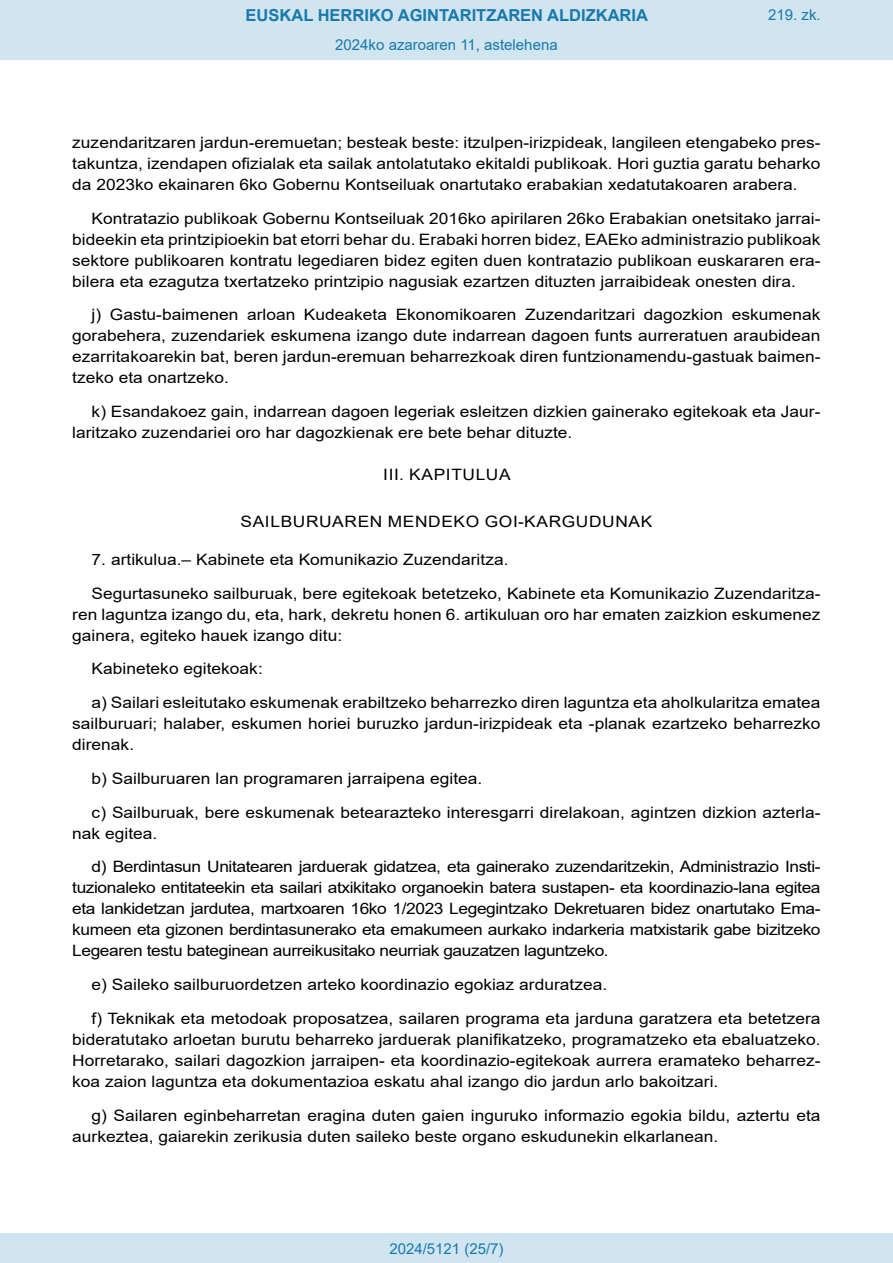
<style>
.page{position:relative;width:893px;height:1263px;background:#fff}
.page>*{position:absolute;margin:0;border:0;box-sizing:border-box;transform-origin:0 0}
.t1{font:700 16.5px "Arial";color:#1879ad}
.BOPVDetalle{font:15.6px/21px "Arial";color:#000;text-align:justify;scale:1.11 1}
.BOPVClave{font:15.6px "Arial";letter-spacing:.035em;color:#000;scale:1.11 1}
.Paginacion_Centro{font:15px "Arial";color:#1879ad}
</style>
<div class="page">
<div style="left:0;top:0;width:893px;height:60px;background:#d0e5f0"></div>
<div style="left:0;top:1233px;width:893px;height:30px;background:#d0e5f0"></div>
<p class="t1" style="left:246px;top:3px;width:404px">EUSKAL HERRIKO AGINTARITZAREN ALDIZKARIA</p>
<p class="Paginacion_Centro" style="left:335px;top:35px;width:224px">2024ko azaroaren 11, astelehena</p>
<p class="Paginacion_Centro" style="left:768px;top:5px;width:54px">219. zk.</p>
<p class="BOPVDetalle" style="left:72px;top:132px;width:676px">zuzendaritzaren jardun-eremuetan; besteak beste: itzulpen-irizpideak, langileen etengabeko pres&shy;takuntza, izendapen ofizialak eta sailak antolatutako ekitaldi publikoak. Hori guztia garatu beharko da 2023ko ekainaren 6ko Gobernu Kontseiluak onartutako erabakian xedatutakoaren arabera.</p>
<p class="BOPVDetalle" style="left:72px;top:207px;width:676px;text-indent:19px">Kontratazio publikoak Gobernu Kontseiluak 2016ko apirilaren 26ko Erabakian onetsitako jarrai&shy;bideekin eta printzipioekin bat etorri behar du. Erabaki horren bidez, EAEko administrazio publikoak sektore publikoaren kontratu legediaren bidez egiten duen kontratazio publikoan euskararen era&shy;bilera eta ezagutza txertatzeko printzipio nagusiak ezartzen dituzten jarraibideak onesten dira.</p>
<p class="BOPVDetalle" style="left:72px;top:304px;width:676px;text-indent:19px">j) Gastu-baimenen arloan Kudeaketa Ekonomikoaren Zuzendaritzari dagozkion eskumenak gorabehera, zuzendariek eskumena izango dute indarrean dagoen funts aurreratuen araubidean ezarritakoarekin bat, beren jardun-eremuan beharrezkoak diren funtzionamendu-gastuak baimen&shy;tzeko eta onartzeko.</p>
<p class="BOPVDetalle" style="left:72px;top:401px;width:676px;text-indent:19px">k) Esandakoez gain, indarrean dagoen legeriak esleitzen dizkien gainerako egitekoak eta Jaur&shy;laritzako zuzendariei oro har dagozkienak ere bete behar dituzte.</p>
<p class="BOPVClave" style="left:383px;top:464px;width:116px">III. KAPITULUA</p>
<p class="BOPVClave" style="left:241px;top:511px;width:372px">SAILBURUAREN MENDEKO GOI-KARGUDUNAK</p>
<p class="BOPVDetalle" style="left:92px;top:549px;width:377px">7. artikulua.– Kabinete eta Komunikazio Zuzendaritza.</p>
<p class="BOPVDetalle" style="left:72px;top:583px;width:676px;text-indent:19px">Segurtasuneko sailburuak, bere egitekoak betetzeko, Kabinete eta Komunikazio Zuzendaritza&shy;ren laguntza izango du, eta, hark, dekretu honen 6. artikuluan oro har ematen zaizkion eskumenez gainera, egiteko hauek izango ditu:</p>
<p class="BOPVDetalle" style="left:92px;top:658px;width:156px">Kabineteko egitekoak:</p>
<p class="BOPVDetalle" style="left:72px;top:692px;width:676px;text-indent:19px">a) Sailari esleitutako eskumenak erabiltzeko beharrezko diren laguntza eta aholkularitza ematea sailburuari; halaber, eskumen horiei buruzko jardun-irizpideak eta -planak ezartzeko beharrezko direnak.</p>
<p class="BOPVDetalle" style="left:92px;top:768px;width:353px">b) Sailburuaren lan programaren jarraipena egitea.</p>
<p class="BOPVDetalle" style="left:72px;top:802px;width:676px;text-indent:19px">c) Sailburuak, bere eskumenak betearazteko interesgarri direlakoan, agintzen dizkion azterla&shy;nak egitea.</p>
<p class="BOPVDetalle" style="left:72px;top:856px;width:676px;text-indent:19px">d) Berdintasun Unitatearen jarduerak gidatzea, eta gainerako zuzendaritzekin, Administrazio Insti&shy;tuzionaleko entitateekin eta sailari atxikitako organoekin batera sustapen- eta koordinazio-lana egitea eta lankidetzan jardutea, martxoaren 16ko 1/2023 Legegintzako Dekretuaren bidez onartutako Ema&shy;kumeen eta gizonen berdintasunerako eta emakumeen aurkako indarkeria matxistarik gabe bizitzeko Legearen testu bateginean aurreikusitako neurriak gauzatzen laguntzeko.</p>
<p class="BOPVDetalle" style="left:92px;top:974px;width:466px">e) Saileko sailburuordetzen arteko koordinazio egokiaz arduratzea.</p>
<p class="BOPVDetalle" style="left:72px;top:1008px;width:676px;text-indent:19px">f) Teknikak eta metodoak proposatzea, sailaren programa eta jarduna garatzera eta betetzera bideratutako arloetan burutu beharreko jarduerak planifikatzeko, programatzeko eta ebaluatzeko.<br>Horretarako, sailari dagozkion jarraipen- eta koordinazio-egitekoak aurrera eramateko beharrez&shy;koa zaion laguntza eta dokumentazioa eskatu ahal izango dio jardun arlo bakoitzari.</p>
<p class="BOPVDetalle" style="left:72px;top:1105px;width:676px;text-indent:19px">g) Sailaren eginbeharretan eragina duten gaien inguruko informazio egokia bildu, aztertu eta aurkeztea, gaiarekin zerikusia duten saileko beste organo eskudunekin elkarlanean.</p>
<p class="Paginacion_Centro" style="left:389px;top:1238px;width:116px">2024/5121 (25/7)</p>
</div>
